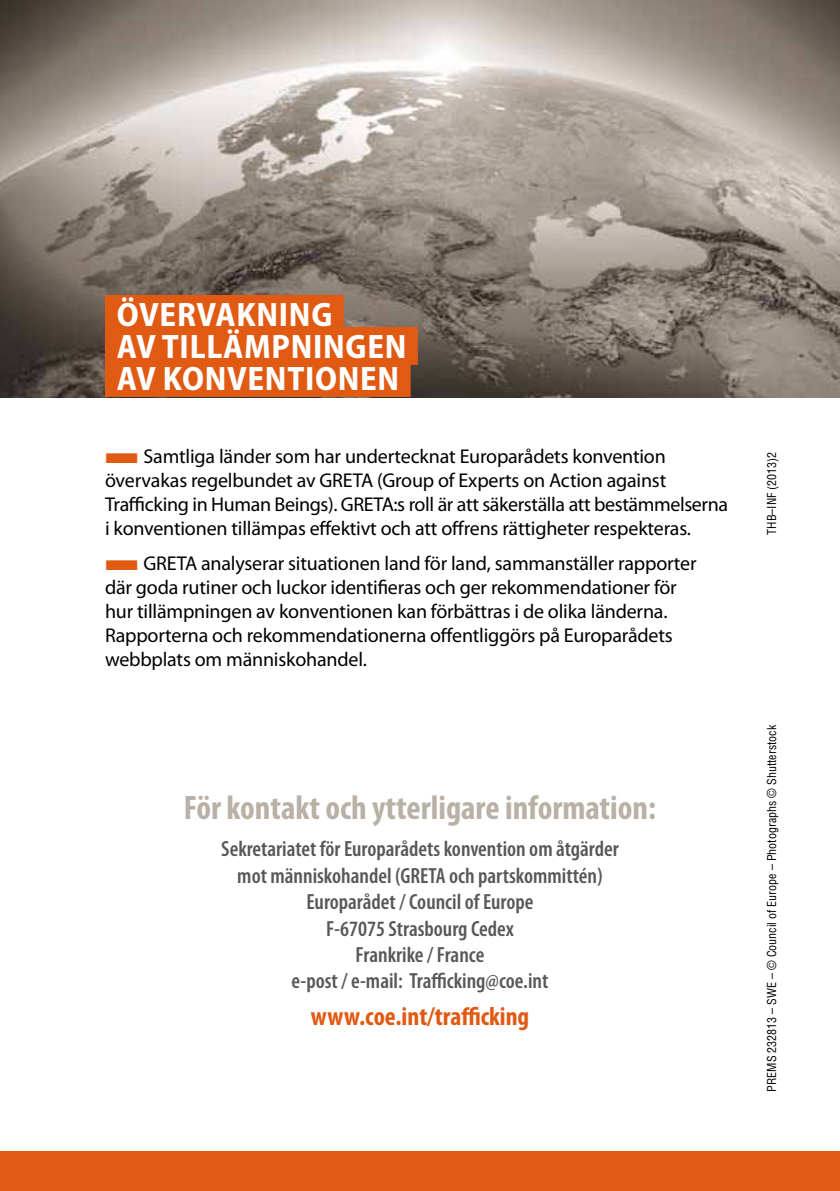
<style>
.page{position:relative;width:840px;height:1191px;background:#fff}
.page>*{position:absolute;margin:0;border:0;box-sizing:border-box;transform-origin:0 0}
.t1{font:700 semi-condensed 34px/32px "Myriad Pro";letter-spacing:.02em;color:#fff}
.t2{font:700 condensed 34px "Myriad Pro";color:#bab1a6}
.t3{font:700 condensed 26px "Myriad Pro";color:#e05a14}
.t4{font:600 condensed 22px/26.4px "Myriad Pro";color:#58585a;text-align:center}
.t5{font:20px/24px "Myriad Pro";letter-spacing:-.01em;color:#000}
.t6{font:condensed 12px "Helvetica LT Std";color:#000}
.s1{color:#e05a14}
</style>
<div class="page">
<img style="left:0;top:0;width:839px;height:397px">
<div style="left:0;top:1151px;width:839px;height:40px;background:#e05a14"></div>
<div style="left:105px;top:295px;width:238px;height:38px;background:#e05a14"></div>
<div style="left:105px;top:327px;width:312px;height:38px;background:#e05a14"></div>
<div style="left:105px;top:359px;width:305px;height:38px;background:#e05a14"></div>
<h1 class="t1" style="left:117px;top:298px;width:291px">ÖVERVAKNING<br>AV TILLÄMPNINGEN<br>AV KONVENTIONEN</h1>
<p class="t5" style="left:105px;top:444px;width:624px"><span class="s1">■</span>Samtliga länder som har undertecknat Europarådets konvention övervakas regelbundet av GRETA (Group of Experts on Action against Trafficking in Human Beings). GRETA:s roll är att säkerställa att bestämmelserna i konventionen tillämpas effektivt och att offrens rättigheter respekteras.</p>
<p class="t5" style="left:105px;top:551px;width:592px"><span class="s1">■</span>GRETA analyserar situationen land för land, sammanställer rapporter där goda rutiner och luckor identifieras och ger rekommendationer för hur tillämpningen av konventionen kan förbättras i de olika länderna.<br>Rapporterna och rekommendationerna offentliggörs på Europarådets webbplats om människohandel.</p>
<h1 class="t2" style="left:184px;top:786px;width:473px">För kontakt och ytterligare information:</h1>
<p class="t4" style="left:221px;top:835px;width:399px">Sekretariatet för Europarådets konvention om åtgärder mot människohandel (GRETA och partskommittén)<br>Europarådet / Council of Europe<br>F-67075 Strasbourg Cedex<br>Frankrike / France<br>e-post / e-mail: Trafficking@coe.int</p>
<h2 class="t3" style="left:310px;top:1000px;width:220px">www.coe.int/trafficking</h2>
<p class="t6" style="left:763px;top:534px;width:84px;rotate:-90deg">THB–INF (2013)2</p>
<p class="t6" style="left:763px;top:1091px;width:368px;rotate:-90deg">PREMS 232813 – SWE – © Council of Europe – Photographs © Shutterstock</p>
</div>
